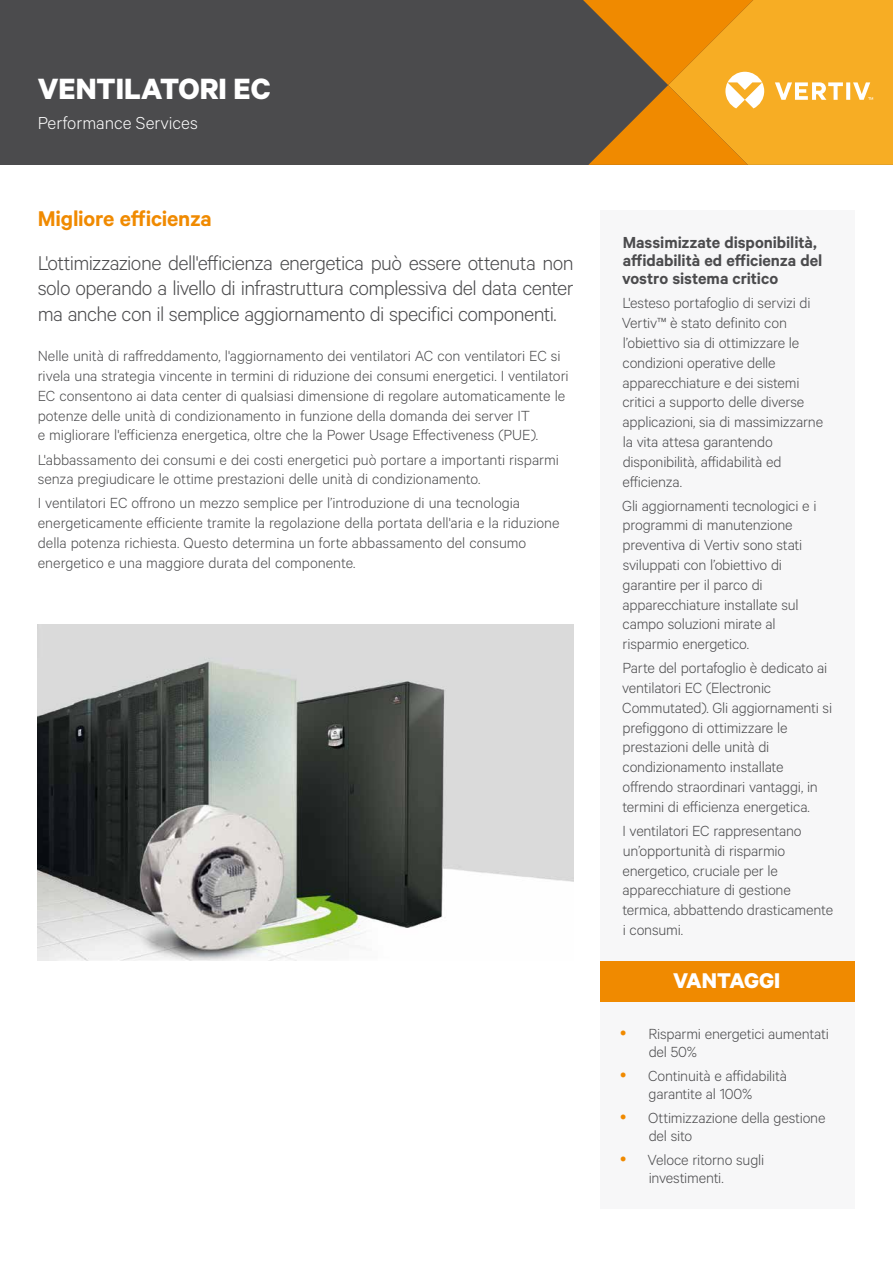
<style>
.page{position:relative;width:893px;height:1263px;background:#fff}
.page>*{position:absolute;margin:0;border:0;box-sizing:border-box;transform-origin:0 0}
.t1{font:700 33px "Calibre";color:#fff}
.t2{font:600 24px "Calibre";letter-spacing:-.01em;color:#f08a00}
.t3{font:700 24px "Calibre";color:#fff}
.t4{font:300 22.5px/25.5px "Calibre";letter-spacing:-.025em;color:#4b4b4d;text-align:justify}
.t5{font:300 19.5px "Calibre";color:#fff}
.t6{font:600 18px/18px "Calibre";letter-spacing:-.005em;color:#4b4b4d}
.t7{font:300 16.5px/19.8px "Calibre";letter-spacing:-.01em;color:#4b4b4d}
</style>
<div class="page">
<div style="left:0;top:0;width:562px;height:165px;background:#4b4b4d"></div>
<svg style="left:562px;top:0;width:331px;height:165px;background:#d39329"></svg>
<img style="left:38px;top:624px;width:536px;height:337px">
<div style="left:601px;top:958px;width:254px;height:44px;background:#f08a00"></div>
<div style="left:601px;top:1002px;width:254px;height:207px;background:#f7f7f8"></div>
<div style="left:601px;top:211px;width:254px;height:750px;background:#f7f7f8"></div>
<h1 class="t1" style="left:38px;top:68px;width:234px">VENTILATORI EC</h1>
<p class="t5" style="left:38px;top:112px;width:162px">Performance Services</p>
<h2 class="t2" style="left:38px;top:204px;width:175px">Migliore efficienza</h2>
<h3 class="t4" style="left:38px;top:249px;width:537px">L'ottimizzazione dell'efficienza energetica può essere ottenuta non solo operando a livello di infrastruttura complessiva del data center ma anche con il semplice aggiornamento di specifici componenti.</h3>
<p class="t7" style="left:38px;top:345px;width:532px">Nelle unità di raffreddamento, l'aggiornamento dei ventilatori AC con ventilatori EC si rivela una strategia vincente in termini di riduzione dei consumi energetici. I ventilatori EC consentono ai data center di qualsiasi dimensione di regolare automaticamente le potenze delle unità di condizionamento in funzione della domanda dei server IT<br>e migliorare l'efficienza energetica, oltre che la Power Usage Effectiveness (PUE).</p>
<p class="t7" style="left:38px;top:449px;width:523px">L'abbassamento dei consumi e dei costi energetici può portare a importanti risparmi senza pregiudicare le ottime prestazioni delle unità di condizionamento.</p>
<p class="t7" style="left:38px;top:493px;width:523px">I ventilatori EC offrono un mezzo semplice per l’introduzione di una tecnologia energeticamente efficiente tramite la regolazione della portata dell'aria e la riduzione della potenza richiesta. Questo determina un forte abbassamento del consumo energetico e una maggiore durata del componente.</p>
<p class="t6" style="left:622px;top:233px;width:202px">Massimizzate disponibilità, affidabilità ed efficienza del vostro sistema critico</p>
<p class="t7" style="left:622px;top:293px;width:203px">L'esteso portafoglio di servizi di<br>Vertiv™ è stato definito con l’obiettivo sia di ottimizzare le condizioni operative delle apparecchiature e dei sistemi critici a supporto delle diverse applicazioni, sia di massimizzarne la vita attesa garantendo disponibilità, affidabilità ed efficienza.</p>
<p class="t7" style="left:622px;top:495px;width:196px">Gli aggiornamenti tecnologici e i programmi di manutenzione preventiva di Vertiv sono stati sviluppati con l’obiettivo di garantire per il parco di apparecchiature installate sul campo soluzioni mirate al risparmio energetico.</p>
<p class="t7" style="left:622px;top:657px;width:211px">Parte del portafoglio è dedicato ai ventilatori EC (Electronic<br>Commutated). Gli aggiornamenti si prefiggono di ottimizzare le prestazioni delle unità di condizionamento installate offrendo straordinari vantaggi, in termini di efficienza energetica.</p>
<p class="t7" style="left:622px;top:820px;width:212px">I ventilatori EC rappresentano un’opportunità di risparmio energetico, cruciale per le apparecchiature di gestione termica, abbattendo drasticamente i consumi.</p>
<h2 class="t3" style="left:673px;top:966px;width:109px">VANTAGGI</h2>
<p class="t7" style="left:648px;top:1024px;width:182px;line-height:18px">Risparmi energetici aumentati del 50%</p>
<p class="t7" style="left:648px;top:1066px;width:140px;line-height:18px">Continuità e affidabilità garantite al 100%</p>
<p class="t7" style="left:648px;top:1108px;width:179px;line-height:18px">Ottimizzazione della gestione del sito</p>
<p class="t7" style="left:648px;top:1150px;width:118px;line-height:18px">Veloce ritorno sugli investimenti.</p>
</div>
